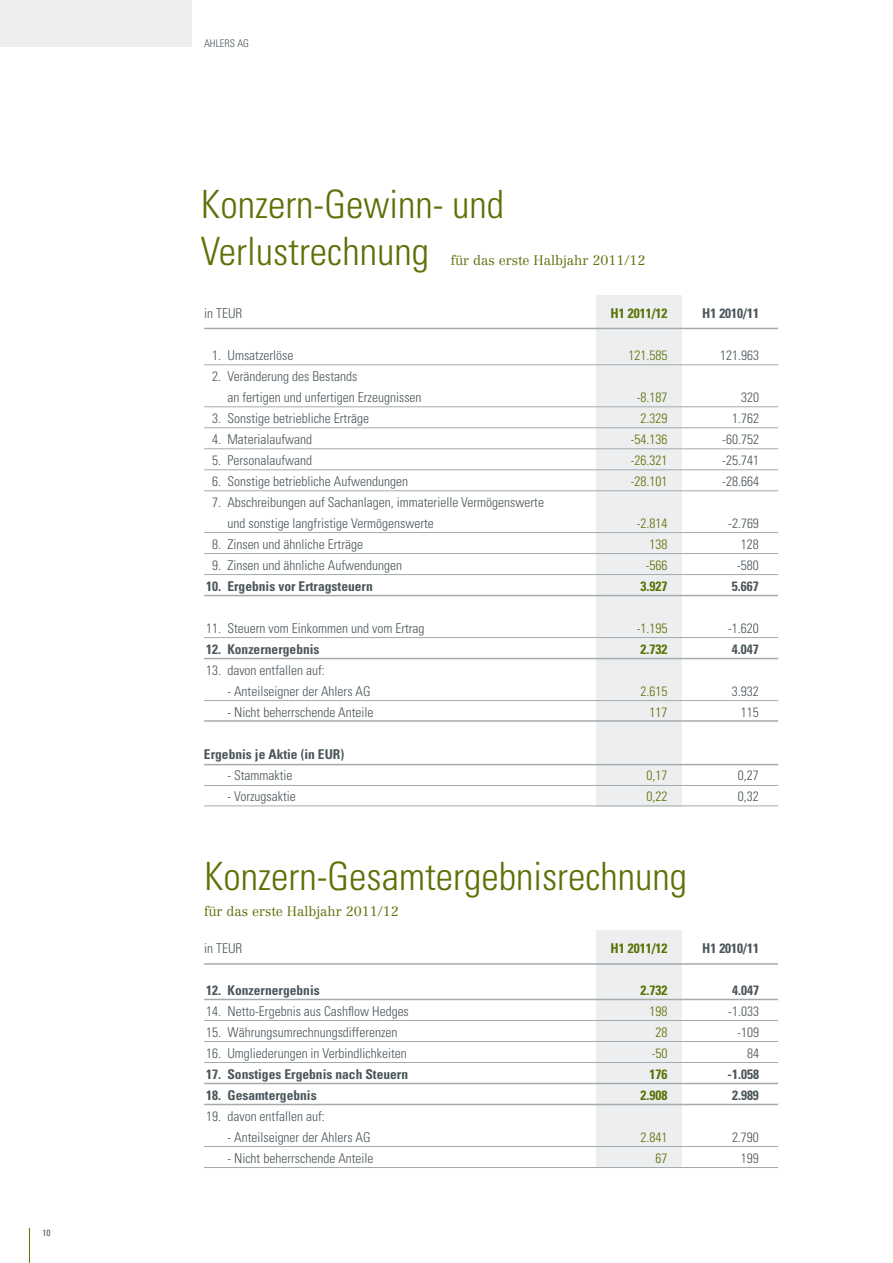
<style>
.page{position:relative;width:893px;height:1263px;background:#fff}
.page>*{position:absolute;margin:0;border:0;box-sizing:border-box;transform-origin:0 0}
.t1{font:300 condensed 39px/46.8px "Univers";color:#5c7106}
.t2{font:300 condensed 13.5px/21px "Univers";color:#4b565b}
.t3{font:700 condensed 13.5px "Univers";color:#4b565b}
.t4{font:300 condensed 13.5px "Univers";color:#5c7106}
.t5{font:300 13.5px "Centennial";color:#5c7106}
.t6{font:700 condensed 13.5px "Univers";color:#5c7106}
.t7{font:300 condensed 10.5px "Univers";color:#4b565b}
.t8{font:condensed 9px "Univers";color:#4b565b}
.s1{color:#4b565b}
</style>
<div class="page">
<hr style="left:29px;top:1228px;width:1px;height:35px;background:#5c7106">
<div style="left:0;top:0;width:191px;height:47px;background:#edeeef"></div>
<div style="left:596px;top:296px;width:85px;height:510px;background:#edeeef"></div>
<div style="left:596px;top:930px;width:85px;height:238px;background:#edeeef"></div>
<hr style="left:204px;top:328px;width:574px;height:1px;background:#a5aaad">
<hr style="left:204px;top:364px;width:574px;height:1px;background:#a5aaad">
<hr style="left:204px;top:406px;width:574px;height:1px;background:#a5aaad">
<hr style="left:204px;top:427px;width:574px;height:1px;background:#a5aaad">
<hr style="left:204px;top:448px;width:574px;height:1px;background:#a5aaad">
<hr style="left:204px;top:469px;width:574px;height:1px;background:#a5aaad">
<hr style="left:204px;top:490px;width:574px;height:1px;background:#a5aaad">
<hr style="left:204px;top:532px;width:574px;height:1px;background:#a5aaad">
<hr style="left:204px;top:553px;width:574px;height:1px;background:#a5aaad">
<hr style="left:204px;top:574px;width:574px;height:1px;background:#a5aaad">
<hr style="left:204px;top:595px;width:574px;height:1px;background:#a5aaad">
<hr style="left:204px;top:637px;width:574px;height:1px;background:#a5aaad">
<hr style="left:204px;top:658px;width:574px;height:1px;background:#a5aaad">
<hr style="left:204px;top:700px;width:574px;height:1px;background:#a5aaad">
<hr style="left:204px;top:999px;width:574px;height:1px;background:#a5aaad">
<hr style="left:204px;top:963px;width:574px;height:2px;background:#a5aaad">
<hr style="left:204px;top:1020px;width:574px;height:1px;background:#a5aaad">
<hr style="left:204px;top:1041px;width:574px;height:1px;background:#a5aaad">
<hr style="left:204px;top:1062px;width:574px;height:1px;background:#a5aaad">
<hr style="left:204px;top:1083px;width:574px;height:1px;background:#a5aaad">
<hr style="left:204px;top:1104px;width:574px;height:1px;background:#a5aaad">
<hr style="left:204px;top:1146px;width:574px;height:1px;background:#a5aaad">
<hr style="left:204px;top:1167px;width:574px;height:1px;background:#a5aaad">
<hr style="left:204px;top:785px;width:574px;height:1px;background:#a5aaad">
<hr style="left:204px;top:720px;width:574px;height:2px;background:#a5aaad">
<hr style="left:204px;top:764px;width:574px;height:1px;background:#a5aaad">
<hr style="left:204px;top:806px;width:574px;height:1px;background:#a5aaad">
<p class="t8" style="left:43px;top:1227px;width:9px">10</p>
<p class="t7" style="left:204px;top:37px;width:46px">Ahlers Ag</p>
<h1 class="t1" style="left:201px;top:181px;width:305px">Konzern-Gewinn- und<br>Verlustrechnung</h1>
<p class="t5" style="left:451px;top:252px;width:196px">für das erste Halbjahr 2011/12</p>
<p class="t2" style="left:204px;top:303px;width:36px">in TEUR</p>
<p class="t6" style="left:611px;top:305px;width:79px">H1 2011/12 <span class="s1">H</span></p>
<p class="t3" style="left:710px;top:305px;width:50px">1 2010/11</p>
<p class="t2" style="left:212px;top:345px;width:83px">1. Umsatzerlöse</p>
<p class="t4" style="left:629px;top:347px;width:40px">121.585</p>
<p class="t2" style="left:720px;top:345px;width:40px">121.963</p>
<p class="t2" style="left:227px;top:366px;width:196px;text-indent:-15px">2. Veränderung des Bestands<br>an fertigen und unfertigen Erzeugnissen</p>
<p class="t4" style="left:637px;top:389px;width:32px">-8.187</p>
<p class="t2" style="left:741px;top:387px;width:19px">320</p>
<p class="t2" style="left:212px;top:408px;width:159px">3. Sonstige betriebliche Erträge</p>
<p class="t4" style="left:641px;top:410px;width:28px">2.329</p>
<p class="t2" style="left:732px;top:408px;width:28px">1.762</p>
<p class="t2" style="left:212px;top:429px;width:102px">4. Materialaufwand</p>
<p class="t4" style="left:631px;top:431px;width:38px">-54.136</p>
<p class="t2" style="left:722px;top:429px;width:38px">-60.752</p>
<p class="t2" style="left:212px;top:450px;width:102px">5. Personalaufwand</p>
<p class="t4" style="left:631px;top:452px;width:38px">-26.321</p>
<p class="t2" style="left:722px;top:450px;width:38px">-25.741</p>
<p class="t2" style="left:212px;top:471px;width:198px">6. Sonstige betriebliche Aufwendungen</p>
<p class="t4" style="left:631px;top:473px;width:38px">-28.101</p>
<p class="t2" style="left:722px;top:471px;width:38px">-28.664</p>
<p class="t2" style="left:227px;top:492px;width:318px;text-indent:-15px">7. Abschreibungen auf Sachanlagen, immaterielle Vermögenswerte und sonstige langfristige Vermögenswerte</p>
<p class="t4" style="left:637px;top:515px;width:32px">-2.814</p>
<p class="t2" style="left:728px;top:513px;width:32px">-2.769</p>
<p class="t2" style="left:212px;top:534px;width:153px">8. Zinsen und ähnliche Erträge</p>
<p class="t4" style="left:650px;top:536px;width:19px">138</p>
<p class="t2" style="left:741px;top:534px;width:19px">128</p>
<p class="t2" style="left:212px;top:555px;width:191px">9. Zinsen und ähnliche Aufwendungen</p>
<p class="t4" style="left:646px;top:557px;width:23px">-566</p>
<p class="t2" style="left:737px;top:555px;width:23px">-580</p>
<p class="t3" style="left:206px;top:578px;width:168px">10. Ergebnis vor Ertragsteuern</p>
<p class="t6" style="left:640px;top:578px;width:28px">3.927</p>
<p class="t3" style="left:732px;top:578px;width:28px">5.667</p>
<p class="t2" style="left:206px;top:618px;width:220px">11. Steuern vom Einkommen und vom Ertrag</p>
<p class="t4" style="left:637px;top:620px;width:32px">-1.195</p>
<p class="t2" style="left:728px;top:618px;width:32px">-1.620</p>
<p class="t3" style="left:206px;top:641px;width:115px">12. Konzernergebnis</p>
<p class="t6" style="left:640px;top:641px;width:28px">2.732</p>
<p class="t3" style="left:732px;top:641px;width:28px">4.047</p>
<p class="t2" style="left:206px;top:660px;width:120px">13. davon entfallen auf:</p>
<p class="t2" style="left:227px;top:681px;width:145px">- Anteilseigner der Ahlers AG</p>
<p class="t4" style="left:640px;top:683px;width:28px">2.615</p>
<p class="t2" style="left:732px;top:681px;width:28px">3.932</p>
<p class="t2" style="left:227px;top:702px;width:148px">- Nicht beherrschende Anteile</p>
<p class="t4" style="left:649px;top:704px;width:19px">117</p>
<p class="t2" style="left:741px;top:702px;width:19px">115</p>
<p class="t3" style="left:204px;top:746px;width:142px">Ergebnis je Aktie (in EUR)</p>
<p class="t2" style="left:227px;top:765px;width:67px">- Stammaktie</p>
<p class="t4" style="left:646px;top:767px;width:22px">0,17</p>
<p class="t2" style="left:738px;top:765px;width:22px">0,27</p>
<p class="t2" style="left:227px;top:786px;width:70px">- Vorzugsaktie</p>
<p class="t4" style="left:646px;top:788px;width:22px">0,22</p>
<p class="t2" style="left:738px;top:786px;width:22px">0,32</p>
<h1 class="t1" style="left:204px;top:853px;width:484px">Konzern-Gesamtergebnisrechnung</h1>
<p class="t5" style="left:204px;top:904px;width:196px">für das erste Halbjahr 2011/12</p>
<p class="t2" style="left:204px;top:937px;width:36px">in TEUR</p>
<p class="t6" style="left:611px;top:940px;width:79px">H1 2011/12 <span class="s1">H</span></p>
<p class="t3" style="left:710px;top:940px;width:50px">1 2010/11</p>
<p class="t3" style="left:206px;top:982px;width:115px">12. Konzernergebnis</p>
<p class="t6" style="left:641px;top:982px;width:28px">2.732</p>
<p class="t3" style="left:732px;top:982px;width:28px">4.047</p>
<p class="t2" style="left:206px;top:1000px;width:204px">14. Netto-Ergebnis aus Cashflow Hedges</p>
<p class="t4" style="left:650px;top:1003px;width:19px">198</p>
<p class="t2" style="left:728px;top:1000px;width:32px">-1.033</p>
<p class="t2" style="left:206px;top:1022px;width:193px">15. Währungsumrechnungsdifferenzen</p>
<p class="t4" style="left:656px;top:1024px;width:13px">28</p>
<p class="t2" style="left:737px;top:1022px;width:23px">-109</p>
<p class="t2" style="left:206px;top:1043px;width:202px">16. Umgliederungen in Verbindlichkeiten</p>
<p class="t4" style="left:652px;top:1045px;width:17px">-50</p>
<p class="t2" style="left:747px;top:1043px;width:13px">84</p>
<p class="t3" style="left:206px;top:1066px;width:204px">17. Sonstiges Ergebnis nach Steuern</p>
<p class="t6" style="left:650px;top:1066px;width:19px">176</p>
<p class="t3" style="left:727px;top:1066px;width:33px">-1.058</p>
<p class="t3" style="left:206px;top:1087px;width:112px">18. Gesamtergebnis</p>
<p class="t6" style="left:641px;top:1087px;width:28px">2.908</p>
<p class="t3" style="left:732px;top:1087px;width:28px">2.989</p>
<p class="t2" style="left:206px;top:1106px;width:120px">19. davon entfallen auf:</p>
<p class="t2" style="left:227px;top:1127px;width:145px">- Anteilseigner der Ahlers AG</p>
<p class="t4" style="left:641px;top:1129px;width:28px">2.841</p>
<p class="t2" style="left:732px;top:1127px;width:28px">2.790</p>
<p class="t2" style="left:227px;top:1148px;width:148px">- Nicht beherrschende Anteile</p>
<p class="t4" style="left:655px;top:1150px;width:13px">67</p>
<p class="t2" style="left:741px;top:1148px;width:19px">199</p>
</div>
